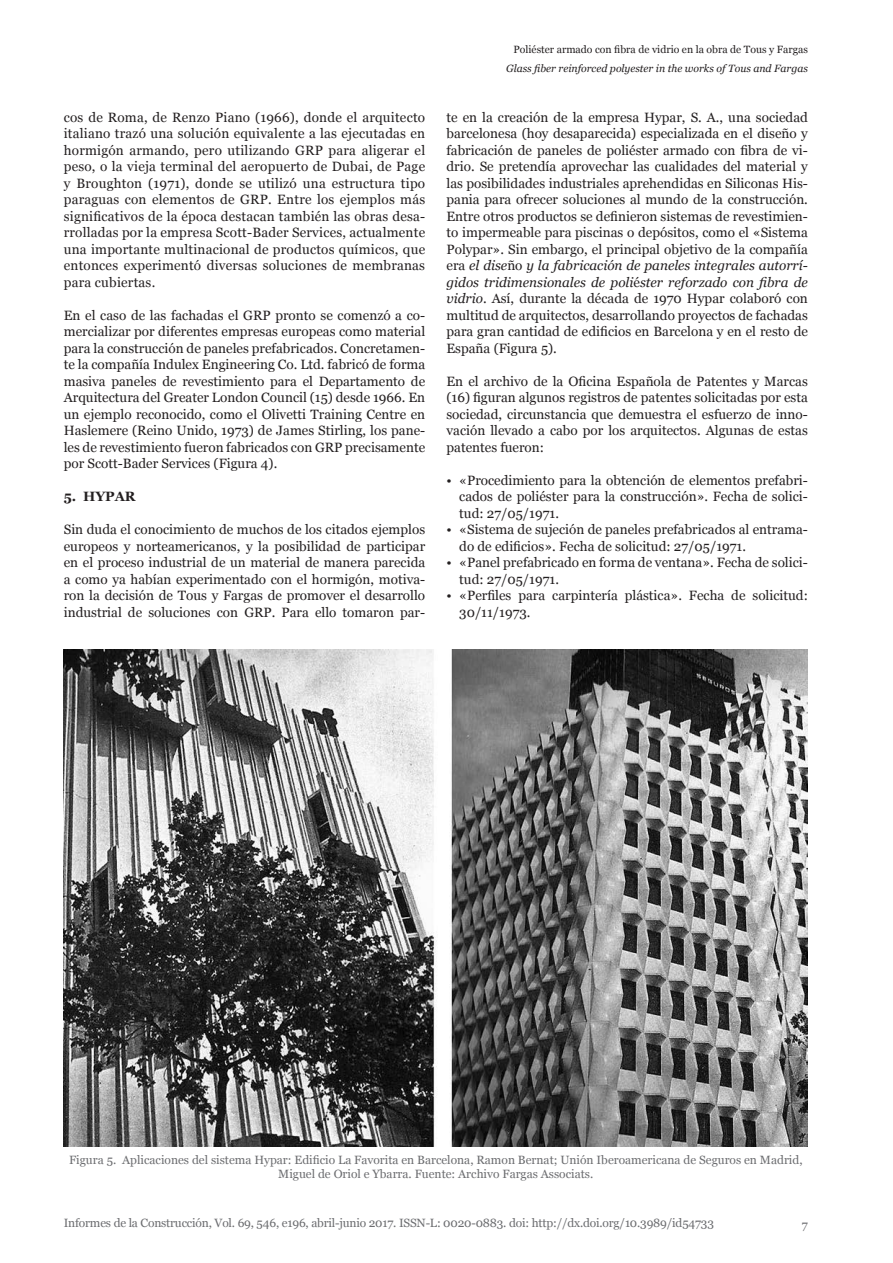
<style>
.page{position:relative;width:893px;height:1263px;background:#fff}
.page>*{position:absolute;margin:0;border:0;box-sizing:border-box;transform-origin:0 0}
.t1{font:13.5px/16.5px "Georgia";color:#231f20;text-align:justify}
.t2{font:700 13.5px "Georgia";color:#231f20}
.t3{font:12px/13.5px "Georgia";color:#6c6d70;text-align:center}
.t4{font:italic 10.5px "Georgia";color:#231f20}
.t5{font:10.5px "Georgia";color:#231f20}
.s1{font-style:italic}
</style>
<div class="page">
<img style="left:64px;top:649px;width:744px;height:498px">
<p class="t1" style="left:64px;top:109px;width:363px">cos de Roma, de Renzo Piano (1966), donde el arquitecto italiano trazó una solución equivalente a las ejecutadas en hormigón armando, pero utilizando GRP para aligerar el peso, o la vieja terminal del aeropuerto de Dubai, de Page y Broughton (1971), donde se utilizó una estructura tipo paraguas con elementos de GRP. Entre los ejemplos más significativos de la época destacan también las obras desa&shy;rrolladas por la empresa Scott-Bader Services, actualmente una importante multinacional de productos químicos, que entonces experimentó diversas soluciones de membranas para cubiertas.</p>
<p class="t1" style="left:64px;top:307px;width:363px">En el caso de las fachadas el GRP pronto se comenzó a co&shy;mercializar por diferentes empresas europeas como material para la construcción de paneles prefabricados. Concretamen&shy;te la compañía Indulex Engineering Co. Ltd. fabricó de forma masiva paneles de revestimiento para el Departamento de Arquitectura del Greater London Council (15) desde 1966. En un ejemplo reconocido, como el Olivetti Training Centre en Haslemere (Reino Unido, 1973) de James Stirling, los pane&shy;les de revestimiento fueron fabricados con GRP precisamente por Scott-Bader Services (Figura 4).</p>
<p class="t2" style="left:64px;top:489px;width:73px">5. HYPAR</p>
<p class="t1" style="left:64px;top:521px;width:363px">Sin duda el conocimiento de muchos de los citados ejemplos europeos y norteamericanos, y la posibilidad de participar en el proceso industrial de un material de manera parecida a como ya habían experimentado con el hormigón, motiva&shy;ron la decisión de Tous y Fargas de promover el desarrollo industrial de soluciones con GRP. Para ello tomaron par-</p>
<p class="t5" style="left:513px;top:43px;width:296px">Poliéster armado con fibra de vidrio en la obra de Tous y Fargas</p>
<p class="t4" style="left:506px;top:63px;width:303px">Glass fiber reinforced polyester in the works of Tous and Fargas</p>
<p class="t1" style="left:446px;top:109px;width:363px">te en la creación de la empresa Hypar, S. A., una sociedad barcelonesa (hoy desaparecida) especializada en el diseño y fabricación de paneles de poliéster armado con fibra de vi&shy;drio. Se pretendía aprovechar las cualidades del material y las posibilidades industriales aprehendidas en Siliconas His&shy;pania para ofrecer soluciones al mundo de la construcción.<br>Entre otros productos se definieron sistemas de revestimien&shy;to impermeable para piscinas o depósitos, como el «Sistema Polypar». Sin embargo, el principal objetivo de la compañía era <span class="s1">el dise</span>ño <span class="s1">y la fabricación de paneles integrales autorrí&shy;gidos tridimensionales de poli</span>é<span class="s1">ster reforzado con fibra de vidrio</span>. Así, durante la década de 1970 Hypar colaboró con multitud de arquitectos, desarrollando proyectos de fachadas para gran cantidad de edificios en Barcelona y en el resto de España (Figura 5).</p>
<p class="t1" style="left:446px;top:373px;width:363px">En el archivo de la Oficina Española de Patentes y Marcas (16) figuran algunos registros de patentes solicitadas por esta sociedad, circunstancia que demuestra el esfuerzo de inno&shy;vación llevado a cabo por los arquitectos. Algunas de estas patentes fueron:</p>
<p class="t1" style="left:459px;top:472px;width:350px;text-indent:-13px">• «Procedimiento para la obtención de elementos prefabri&shy;cados de poliéster para la construcción». Fecha de solici&shy;tud: 27/05/1971.</p>
<p class="t1" style="left:459px;top:521px;width:350px;text-indent:-13px">• «Sistema de sujeción de paneles prefabricados al entrama&shy;do de edificios». Fecha de solicitud: 27/05/1971.</p>
<p class="t1" style="left:459px;top:554px;width:350px;text-indent:-13px">• «Panel prefabricado en forma de ventana». Fecha de solici&shy;tud: 27/05/1971.</p>
<p class="t1" style="left:459px;top:587px;width:350px;text-indent:-13px">• «Perfiles para carpintería plástica». Fecha de solicitud:<br>30/11/1973.</p>
<p class="t3" style="left:69px;top:1153px;width:735px">Figura 5. Aplicaciones del sistema Hypar: Edificio La Favorita en Barcelona, Ramon Bernat; Unión Iberoamericana de Seguros en Madrid,<br>Miguel de Oriol e Ybarra. Fuente: Archivo Fargas Associats.</p>
<p class="t3" style="left:64px;top:1216px;width:652px">Informes de la Construcción, Vol. 69, 546, e196, abril-junio 2017. ISSN-L: 0020-0883. doi: http://dx.doi.org/10.3989/id54733</p>
<p class="t3" style="left:802px;top:1218px;width:8px">7</p>
</div>
